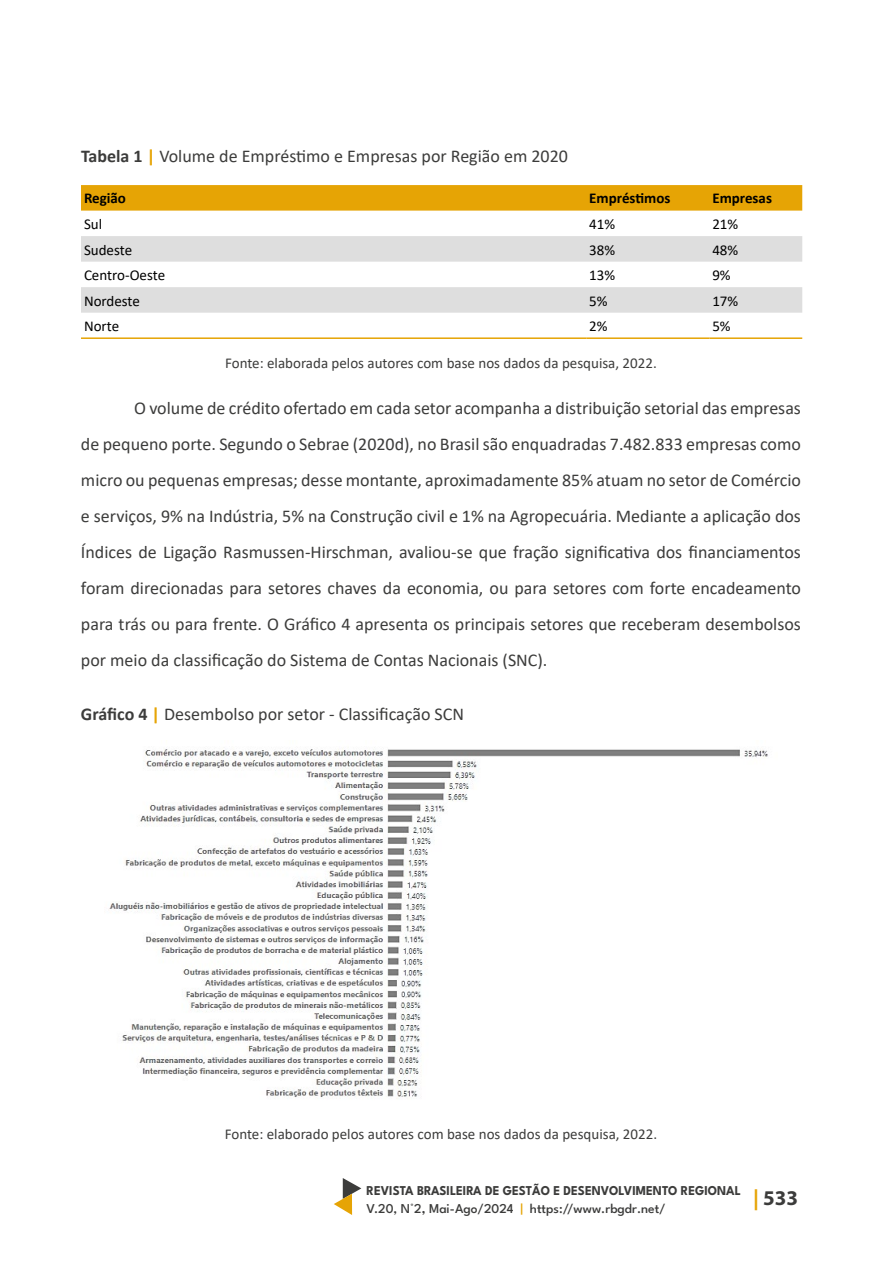
<style>
.page{position:relative;width:891px;height:1262px;background:#fff}
.page>*{position:absolute;margin:0;border:0;box-sizing:border-box;transform-origin:0 0}
.t1{font:700 21px "Myriad Pro";color:#3c3c3b}
.t2{font:18px/36px "Calibri";color:#3c3c3b;text-align:justify}
.t3{font:15px "Calibri";color:#3c3c3b}
.t4{font:15px "Calibri";color:#000}
.t5{font:700 15px "Calibri";color:#000}
.t6{font:700 13.5px/18px "League Spartan";color:#3c3c3b;scale:.94 1}
.s1{font-weight:700}
.s2{font-weight:700;color:#e6a405}
.s3{font-weight:500}
.s4{font-weight:600}
.s5{font-weight:500;color:#e6a405}
.s6{color:#e6a405}
</style>
<div class="page">
<svg style="left:334px;top:1178px;width:27px;height:37px"></svg>
<svg style="left:81px;top:185px;width:721px;height:26px;background:#e6a509"></svg>
<svg style="left:81px;top:236px;width:721px;height:77px;fill:#dedede"></svg>
<hr style="left:81px;top:337px;width:505px;height:2px;background:#e6a405">
<hr style="left:586px;top:337px;width:123px;height:2px;background:#e6a405">
<hr style="left:709px;top:337px;width:93px;height:2px;background:#e6a405">
<img style="left:109px;top:747px;width:659px;height:352px">
<p class="t2" style="left:81px;top:138px;width:489px"><span class="s1">Tabela 1</span> <span class="s2">|</span> Volume de Empréstimo e Empresas por Região em 2020</p>
<p class="t5" style="left:84px;top:188px;width:44px">Região</p>
<p class="t5" style="left:589px;top:188px;width:83px">Empréstimos</p>
<p class="t5" style="left:712px;top:188px;width:61px">Empresas</p>
<p class="t4" style="left:84px;top:214px;width:20px">Sul</p>
<p class="t4" style="left:589px;top:214px;width:27px">41%</p>
<p class="t4" style="left:712px;top:214px;width:27px">21%</p>
<p class="t4" style="left:84px;top:239px;width:50px">Sudeste</p>
<p class="t4" style="left:589px;top:239px;width:27px">38%</p>
<p class="t4" style="left:712px;top:239px;width:27px">48%</p>
<p class="t4" style="left:84px;top:265px;width:83px">Centro-Oeste</p>
<p class="t4" style="left:589px;top:265px;width:27px">13%</p>
<p class="t4" style="left:712px;top:265px;width:20px">9%</p>
<p class="t4" style="left:84px;top:290px;width:57px">Nordeste</p>
<p class="t4" style="left:589px;top:290px;width:20px">5%</p>
<p class="t4" style="left:712px;top:290px;width:27px">17%</p>
<p class="t4" style="left:84px;top:316px;width:37px">Norte</p>
<p class="t4" style="left:589px;top:316px;width:20px">2%</p>
<p class="t4" style="left:712px;top:316px;width:20px">5%</p>
<p class="t3" style="left:225px;top:352px;width:433px">Fonte: elaborada pelos autores com base nos dados da pesquisa, 2022.</p>
<p class="t2" style="left:81px;top:390px;width:722px;text-indent:53px">O volume de crédito ofertado em cada setor acompanha a distribuição setorial das empresas de pequeno porte. Segundo o Sebrae (2020d), no Brasil são enquadradas 7.482.833 empresas como micro ou pequenas empresas; desse montante, aproximadamente 85% atuam no setor de Comércio e serviços, 9% na Indústria, 5% na Construção civil e 1% na Agropecuária. Mediante a aplicação dos Índices de Ligação Rasmussen-Hirschman, avaliou-se que fração significativa dos financiamentos foram direcionadas para setores chaves da economia, ou para setores com forte encadeamento para trás ou para frente. O Gráfico 4 apresenta os principais setores que receberam desembolsos por meio da classificação do Sistema de Contas Nacionais (SNC).</p>
<p class="t2" style="left:81px;top:696px;width:385px"><span class="s1">Gráfico 4</span> <span class="s2">|</span> Desembolso por setor - Classificação SCN</p>
<p class="t3" style="left:225px;top:1123px;width:434px">Fonte: elaborado pelos autores com base nos dados da pesquisa, 2022.</p>
<p class="t6" style="left:367px;top:1180px;width:400px">REVISTA BRASILEIRA DE GESTÃO E DESENVOLVIMENTO REGIONAL<br><span class="s3">V.20, N°2</span><span class="s4">,</span> <span class="s3">Mai-Ago/2024</span> <span class="s5">|</span> <span class="s3">https://www.rbgdr.net/</span></p>
<p class="t1" style="left:753px;top:1184px;width:47px"><span class="s6">|</span> 533</p>
</div>
